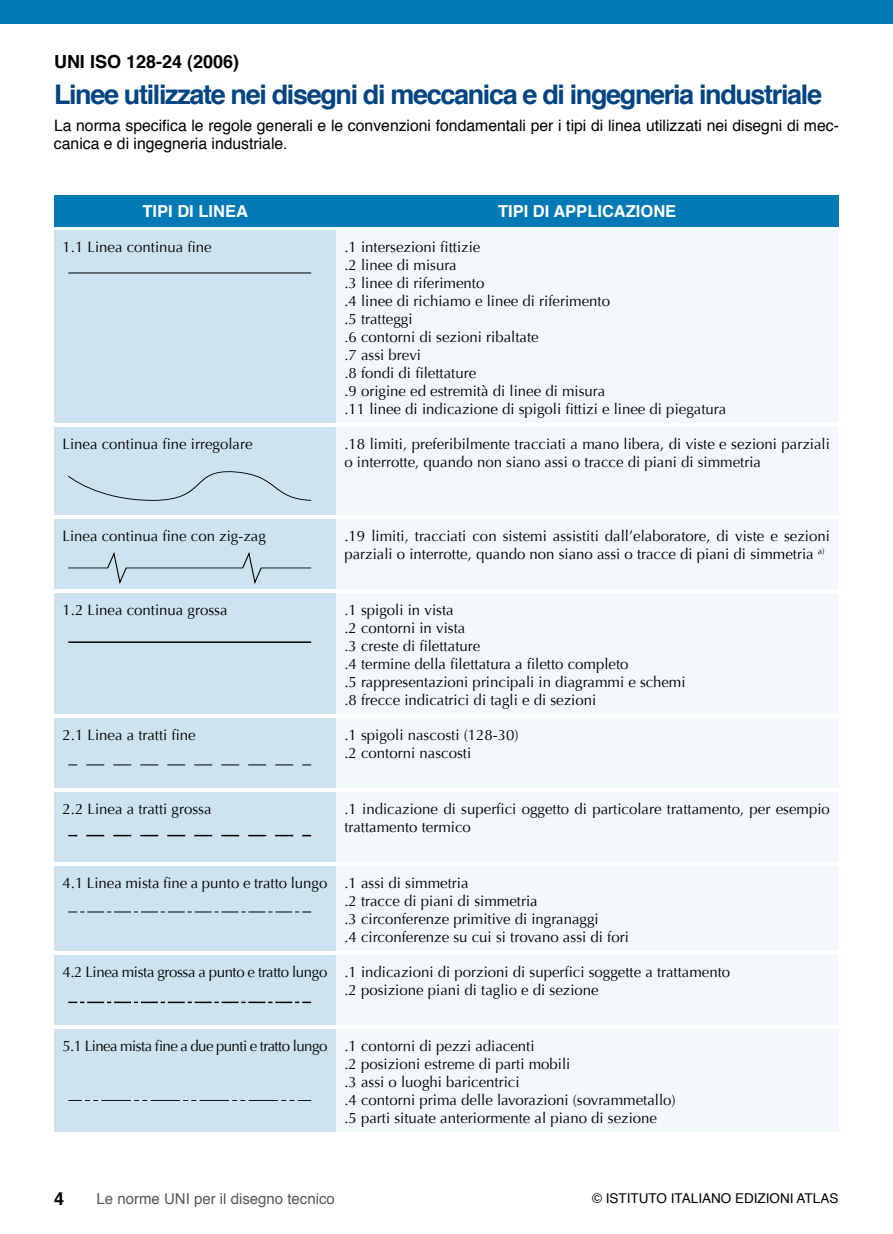
<style>
.page{position:relative;width:893px;height:1234px;background:#fff}
.page>*{position:absolute;margin:0;border:0;box-sizing:border-box;transform-origin:0 0}
.t1{font:700 27px "Helvetica";letter-spacing:-.05em;color:#004481}
.t2{font:700 18px "Helvetica";color:#000}
.t3{font:700 16.5px "Helvetica";color:#fff}
.t4{font:15.75px/18px "Helvetica";color:#000}
.t5{font:15px/18px "Optima";color:#000}
.t6{font:15px "Optima";letter-spacing:-.035em;color:#000}
.t7{font:15px "Optima";letter-spacing:-.025em;color:#000}
.t8{font:15px "Helvetica";color:#575757}
.t9{font:13.5px "Helvetica";color:#000}
</style>
<div class="page">
<div style="left:0;top:0;width:893px;height:24px;background:#007ab7"></div>
<div style="left:54px;top:195px;width:282px;height:31px;background:#007ab7"></div>
<div style="left:54px;top:230px;width:282px;height:192px;background:#cde4f0"></div>
<div style="left:54px;top:427px;width:282px;height:87px;background:#cde4f0"></div>
<div style="left:54px;top:519px;width:282px;height:69px;background:#cde4f0"></div>
<div style="left:54px;top:717px;width:282px;height:70px;background:#cde4f0"></div>
<div style="left:54px;top:791px;width:282px;height:70px;background:#cde4f0"></div>
<div style="left:54px;top:865px;width:282px;height:85px;background:#cde4f0"></div>
<div style="left:54px;top:954px;width:282px;height:70px;background:#cde4f0"></div>
<div style="left:54px;top:1028px;width:282px;height:103px;background:#cde4f0"></div>
<div style="left:54px;top:592px;width:282px;height:121px;background:#cde4f0"></div>
<div style="left:336px;top:195px;width:502px;height:31px;background:#007ab7"></div>
<div style="left:336px;top:230px;width:502px;height:192px;background:#f3f8fb"></div>
<div style="left:336px;top:427px;width:502px;height:87px;background:#f3f8fb"></div>
<div style="left:336px;top:519px;width:502px;height:69px;background:#f3f8fb"></div>
<div style="left:336px;top:717px;width:502px;height:70px;background:#f3f8fb"></div>
<div style="left:336px;top:791px;width:502px;height:70px;background:#f3f8fb"></div>
<div style="left:336px;top:865px;width:502px;height:85px;background:#f3f8fb"></div>
<div style="left:336px;top:954px;width:502px;height:70px;background:#f3f8fb"></div>
<div style="left:336px;top:1028px;width:502px;height:103px;background:#f3f8fb"></div>
<div style="left:336px;top:592px;width:502px;height:121px;background:#f3f8fb"></div>
<hr style="left:68px;top:272px;width:243px;height:1px;background:#000">
<svg style="left:68px;top:552px;width:243px;height:32px"></svg>
<hr style="left:68px;top:630px;width:243px;height:1px;background:#000">
<hr style="left:68px;top:641px;width:243px;height:1px;background:#000">
<svg style="left:86px;top:764px;width:225px;height:1px"></svg>
<hr style="left:68px;top:752px;width:243px;height:1px;background:#000">
<svg style="left:68px;top:834px;width:9px;height:2px"></svg>
<svg style="left:86px;top:834px;width:225px;height:2px"></svg>
<hr style="left:68px;top:823px;width:243px;height:1px;background:#000">
<svg style="left:68px;top:911px;width:243px;height:1px"></svg>
<svg style="left:68px;top:1001px;width:243px;height:1px"></svg>
<hr style="left:68px;top:457px;width:243px;height:1px;background:#000">
<svg style="left:68px;top:471px;width:243px;height:30px"></svg>
<p class="t2" style="left:54px;top:47px;width:187px">UNI ISO 128-24 (2006)</p>
<h1 class="t1" style="left:54px;top:73px;width:770px">Linee utilizzate nei disegni di meccanica e di ingegneria industriale</h1>
<p class="t4" style="left:54px;top:117px;width:786px">La norma specifica le regole generali e le convenzioni fondamentali per i tipi di linea utilizzati nei disegni di mec&shy;canica e di ingegneria industriale.</p>
<p class="t3" style="left:143px;top:198px;width:107px">TIPI DI LINEA</p>
<p class="t5" style="left:63px;top:238px;width:151px">1.1 Linea continua fine</p>
<p class="t5" style="left:63px;top:435px;width:192px">Linea continua fine irregolare</p>
<p class="t3" style="left:498px;top:198px;width:180px">TIPI DI APPLICAZIONE</p>
<p class="t5" style="left:344px;top:238px;width:383px">.1 intersezioni fittizie<br>.2 linee di misura<br>.3 linee di riferimento<br>.4 linee di richiamo e linee di riferimento<br>.5 tratteggi<br>.6 contorni di sezioni ribaltate<br>.7 assi brevi<br>.8 fondi di filettature<br>.9 origine ed estremità di linee di misura<br>.11 linee di indicazione di spigoli fittizi e linee di piegatura</p>
<p class="t5" style="left:344px;top:435px;width:487px">.18 limiti, preferibilmente tracciati a mano libera, di viste e sezioni parziali o interrotte, quando non siano assi o tracce di piani di simmetria</p>
<p class="t5" style="left:63px;top:527px;width:205px">Linea continua fine con zig-zag</p>
<p class="t5" style="left:344px;top:527px;width:487px">.19 limiti, tracciati con sistemi assistiti dall’elaboratore, di viste e sezioni parziali o interrotte, quando non siano assi o tracce di piani di simmetria <sup>a)</sup></p>
<p class="t5" style="left:63px;top:601px;width:167px">1.2 Linea continua grossa</p>
<p class="t5" style="left:344px;top:601px;width:343px">.1 spigoli in vista<br>.2 contorni in vista<br>.3 creste di filettature<br>.4 termine della filettatura a filetto completo<br>.5 rappresentazioni principali in diagrammi e schemi .8 frecce indicatrici di tagli e di sezioni</p>
<p class="t5" style="left:63px;top:726px;width:135px">2.1 Linea a tratti fine</p>
<p class="t5" style="left:344px;top:726px;width:176px">.1 spigoli nascosti (128-30) .2 contorni nascosti</p>
<p class="t5" style="left:63px;top:800px;width:151px">2.2 Linea a tratti grossa</p>
<p class="t5" style="left:344px;top:800px;width:487px">.1 indicazione di superfici oggetto di particolare trattamento, per esempio trattamento termico</p>
<p class="t5" style="left:63px;top:873px;width:266px">4.1 Linea mista fine a punto e tratto lungo</p>
<p class="t7" style="left:63px;top:963px;width:266px">4.2 Linea mista grossa a punto e tratto lungo</p>
<p class="t5" style="left:344px;top:873px;width:286px">.1 assi di simmetria<br>.2 tracce di piani di simmetria<br>.3 circonferenze primitive di ingranaggi<br>.4 circonferenze su cui si trovano assi di fori</p>
<p class="t5" style="left:344px;top:962px;width:387px">.1 indicazioni di porzioni di superfici soggette a trattamento .2 posizione piani di taglio e di sezione</p>
<p class="t6" style="left:63px;top:1036px;width:266px">5.1 Linea mista fine a due punti e tratto lungo</p>
<p class="t5" style="left:344px;top:1036px;width:333px">.1 contorni di pezzi adiacenti<br>.2 posizioni estreme di parti mobili<br>.3 assi o luoghi baricentrici<br>.4 contorni prima delle lavorazioni (sovrammetallo) .5 parti situate anteriormente al piano di sezione</p>
<p class="t2" style="left:54px;top:1183px;width:12px">4</p>
<p class="t8" style="left:97px;top:1186px;width:240px">Le norme UNI per il disegno tecnico</p>
<p class="t9" style="left:592px;top:1187px;width:248px">© ISTITUTO ITALIANO EDIZIONI ATLAS</p>
</div>
